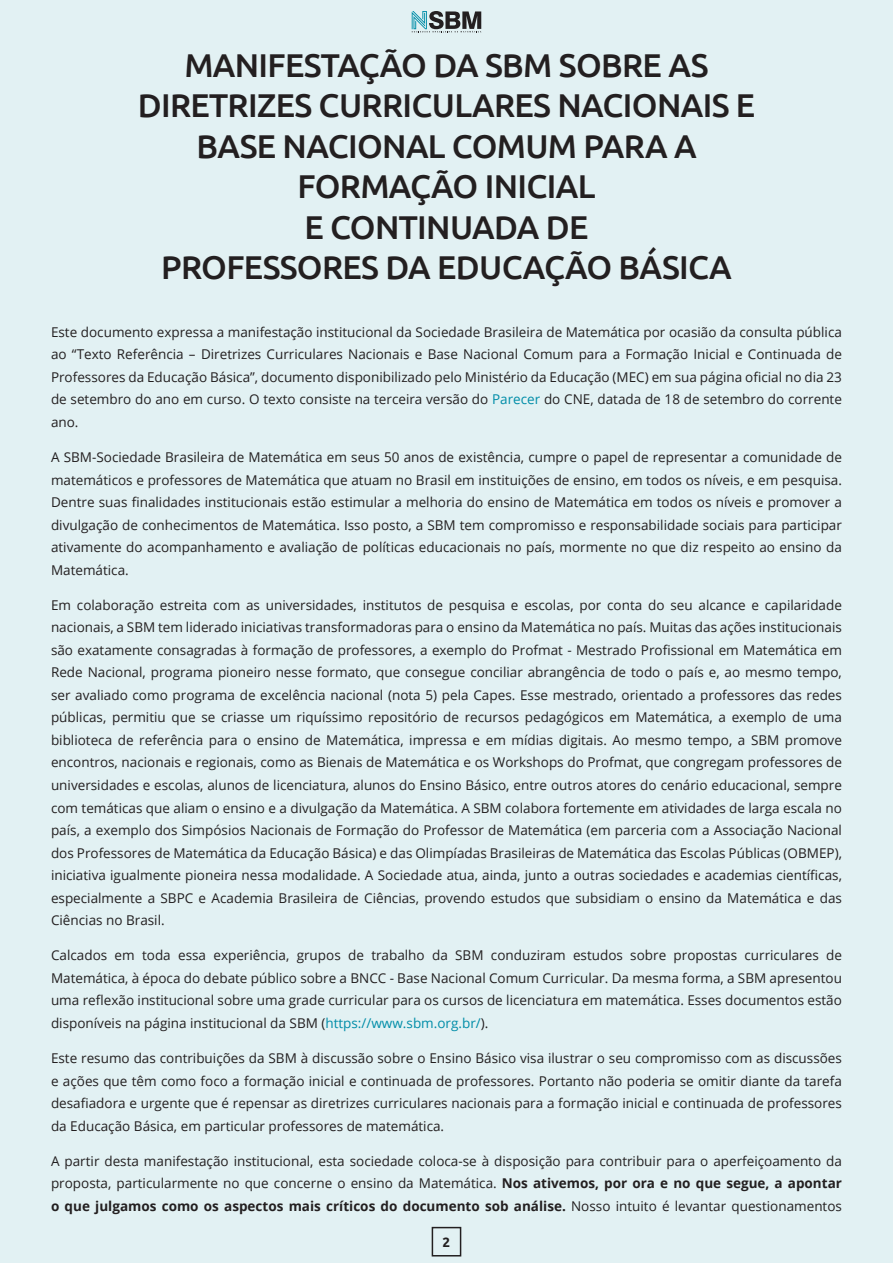
<style>
.page{position:relative;width:893px;height:1263px;background:#e2f1f3}
.page>*{position:absolute;margin:0;border:0;box-sizing:border-box;transform-origin:0 0}
.Titulo_22_UPPER_case{font:500 33px "Ubuntu";letter-spacing:-.02em;color:#231f20}
.t1{font:13.5px/22.5px "Open Sans";color:#231f20;text-align:justify}
.t2{font:700 13.5px "Ubuntu";color:#231f20}
.s1{color:#008da8}
.s2{font-weight:700}
</style>
<div class="page">
<div style="left:432px;top:1227px;width:29px;height:29px;border:2px solid #231f20"></div>
<svg style="left:412px;top:11px;width:69px;height:21px"></svg>
<p class="Titulo_22_UPPER_case" style="left:184px;top:44px;width:526px">MANIFESTAÇÃO DA SBM SOBRE AS</p>
<p class="Titulo_22_UPPER_case" style="left:138px;top:85px;width:619px">DIRETRIZES CURRICULARES NACIONAIS E</p>
<p class="Titulo_22_UPPER_case" style="left:196px;top:125px;width:502px">BASE NACIONAL COMUM PARA A</p>
<p class="Titulo_22_UPPER_case" style="left:298px;top:166px;width:299px">FORMAÇÃO INICIAL</p>
<p class="Titulo_22_UPPER_case" style="left:304px;top:206px;width:286px">E CONTINUADA DE</p>
<p class="Titulo_22_UPPER_case" style="left:161px;top:247px;width:572px">PROFESSORES DA EDUCAÇÃO BÁSICA</p>
<p class="t1" style="left:51px;top:320px;width:792px">Este documento expressa a manifestação institucional da Sociedade Brasileira de Matemática por ocasião da consulta pú blica ao “Texto Referência – Diretrizes Curriculares Nacionais e Base Nacional Comum para a Formação Inicial e Continuada de Professores da Educação Básica”, documento disponibilizado pelo Ministério da Educação (MEC) em sua página oficial no dia 23 de setembro do ano em curso. O texto consiste na terceira versão do <span class="s1">Parecer</span> do CNE, datada de 18 de setembro do corrente ano.</p>
<p class="t1" style="left:51px;top:446px;width:792px">A SBM-Sociedade Brasileira de Matemática em seus 50 anos de existência, cumpre o papel de representar a comunidade de matemáticos e professores de Matemática que atuam no Brasil em instituições de ensino, em todos os níveis, e em pesquisa.<br>Dentre suas finalidades institucionais estão estimular a melhoria do ensino de Matemática em todos os níveis e promover a divulgação de conhecimentos de Matemática. Isso posto, a SBM tem compromisso e responsabilidade sociais para participar ativamente do acompanhamento e avaliação de políticas educacionais no país, mormente no que diz respeito ao ensino da Matemática.</p>
<p class="t1" style="left:51px;top:593px;width:792px">Em colaboração estreita com as universidades, institutos de pesquisa e escolas, por conta do seu alcance e capilaridade nacionais, a SBM tem liderado iniciativas transformadoras para o ensino da Matemática no país. Muitas das ações institucionais são exatamente consagradas à formação de professores, a exemplo do Profmat - Mestrado Profissional em Matemática em Rede Nacional, programa pioneiro nesse formato, que consegue conciliar abrangência de todo o país e, ao mesmo tempo, ser avaliado como programa de excelência nacional (nota 5) pela Capes. Esse mestrado, orientado a professores das redes pú blicas, permitiu que se criasse um riquíssimo repositório de recursos pedagógicos em Matemática, a exemplo de uma biblioteca de referência para o ensino de Matemática, impressa e em mídias digitais. Ao mesmo tempo, a SBM promove encontros, nacionais e regionais, como as Bienais de Matemática e os Workshops do Profmat, que congregam professores de universidades e escolas, alunos de licenciatura, alunos do Ensino Básico, entre outros atores do cenário educacional, sempre com temáticas que aliam o ensino e a divulgação da Matemática. A SBM colabora fortemente em atividades de larga escala no país, a exemplo dos Simpósios Nacionais de Formação do Professor de Matemática (em parceria com a Associação Nacional dos Professores de Matemática da Educação Básica) e das Olimpíadas Brasileiras de Matemática das Escolas Pú blicas (OBMEP), iniciativa igualmente pioneira nessa modalidade. A Sociedade atua, ainda, junto a outras sociedades e academias científicas, especialmente a SBPC e Academia Brasileira de Ciências, provendo estudos que subsidiam o ensino da Matemática e das Ciências no Brasil.</p>
<p class="t1" style="left:51px;top:944px;width:792px">Calcados em toda essa experiência, grupos de trabalho da SBM conduziram estudos sobre propostas curriculares de Matemática, à época do debate pú blico sobre a BNCC - Base Nacional Comum Curricular. Da mesma forma, a SBM apresentou uma reflexão institucional sobre uma grade curricular para os cursos de licenciatura em matemática. Esses documentos estão disponíveis na página institucional da SBM (<span class="s1">https://www.sbm.org.br/</span>).</p>
<p class="t1" style="left:51px;top:1046px;width:792px">Este resumo das contribuições da SBM à discussão sobre o Ensino Básico visa ilustrar o seu compromisso com as discussões e ações que têm como foco a formação inicial e continuada de professores. Portanto não poderia se omitir diante da tarefa desafiadora e urgente que é repensar as diretrizes curriculares nacionais para a formação inicial e continuada de professores da Educação Básica, em particular professores de matemática.</p>
<p class="t1" style="left:51px;top:1149px;width:792px">A partir desta manifestação institucional, esta sociedade coloca-se à disposição para contribuir para o aperfeiçoamento da proposta, particularmente no que concerne o ensino da Matemática. <span class="s2">Nos ativemos, por ora e no que segue, a apontar o que julgamos como os aspectos mais críticos do documento sob análise.</span> Nosso intuito é levantar questionamentos</p>
<p class="t2" style="left:443px;top:1233px;width:9px">2</p>
</div>
